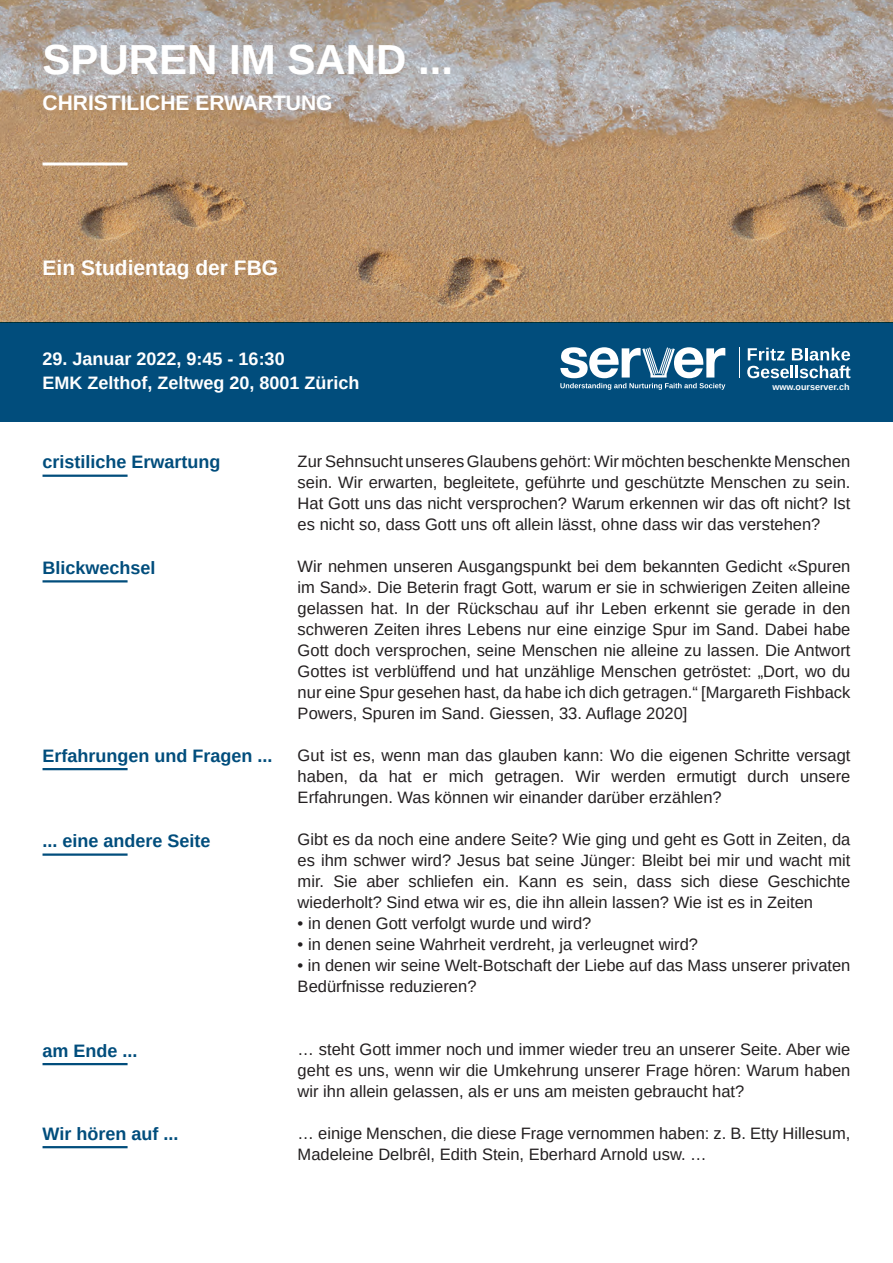
<style>
.page{position:relative;width:893px;height:1263px;background:#fff}
.page>*{position:absolute;margin:0;border:0;box-sizing:border-box;transform-origin:0 0}
.t1{font:700 42px "Arimo";color:#fff}
.t2{font:700 21px "Arimo";color:#fff}
.t3{font:700 18px "Arimo";color:#014d7c}
.t4{font:700 18px/24px "Arimo";color:#fff}
.t5{font:16.5px/21px "Arimo";color:#231f20;text-align:justify}
.t6{font:700 9px "Arimo";color:#fff}
</style>
<div class="page">
<div style="left:0;top:322px;width:893px;height:100px;background:#014d7c"></div>
<svg style="left:560px;top:347px;width:165px;height:43px"></svg>
<svg style="left:747px;top:348px;width:103px;height:30px"></svg>
<hr style="left:739px;top:347px;width:1px;height:31px;background:#fff">
<svg style="left:0;top:0;width:893px;height:322px;background:#b5997d"></svg>
<hr style="left:43px;top:162px;width:85px;height:3px;background:#fff">
<hr style="left:43px;top:475px;width:85px;height:2px;background:#014d7c">
<hr style="left:43px;top:580px;width:85px;height:2px;background:#014d7c">
<hr style="left:43px;top:768px;width:85px;height:2px;background:#014d7c">
<hr style="left:43px;top:853px;width:85px;height:3px;background:#014d7c">
<hr style="left:43px;top:1063px;width:85px;height:2px;background:#014d7c">
<hr style="left:43px;top:1146px;width:85px;height:2px;background:#014d7c">
<h1 class="t1" style="left:43px;top:30px;width:412px">SPUREN IM SAND ...</h1>
<p class="t2" style="left:43px;top:88px;width:292px">CHRISTILICHE ERWARTUNG</p>
<p class="t2" style="left:43px;top:254px;width:237px">Ein Studientag der FBG</p>
<p class="t4" style="left:43px;top:347px;width:319px">29. Januar 2022, 9:45 - 16:30<br>EMK Zelthof, Zeltweg 20, 8001 Zürich</p>
<p class="t6" style="left:772px;top:381px;width:79px">www.ourserver.ch</p>
<p class="t3" style="left:43px;top:450px;width:180px">cristiliche Erwartung</p>
<p class="t5" style="left:298px;top:451px;width:554px">Zur Sehnsucht unseres Glaubens gehört: Wir möchten beschenkte Menschen sein. Wir erwarten, begleitete, geführte und geschützte Menschen zu sein.<br>Hat Gott uns das nicht versprochen? Warum erkennen wir das oft nicht? Ist es nicht so, dass Gott uns oft allein lässt, ohne dass wir das verstehen?</p>
<p class="t5" style="left:298px;top:556px;width:554px">Wir nehmen unseren Ausgangspunkt bei dem bekannten Gedicht «Spuren im Sand». Die Beterin fragt Gott, warum er sie in schwierigen Zeiten alleine gelassen hat. In der Rückschau auf ihr Leben erkennt sie gerade in den schweren Zeiten ihres Lebens nur eine einzige Spur im Sand. Dabei habe Gott doch versprochen, seine Menschen nie alleine zu lassen. Die Antwort Gottes ist verblüffend und hat unzählige Menschen getröstet: „Dort, wo du nur eine Spur gesehen hast, da habe ich dich getragen.“ [Margareth Fishback Powers, Spuren im Sand. Giessen, 33. Auflage 2020]</p>
<p class="t5" style="left:298px;top:745px;width:554px">Gut ist es, wenn man das glauben kann: Wo die eigenen Schritte versagt haben, da hat er mich getragen. Wir werden ermutigt durch unsere Erfahrungen. Was können wir einander darüber erzählen?</p>
<p class="t5" style="left:298px;top:829px;width:554px">Gibt es da noch eine andere Seite? Wie ging und geht es Gott in Zeiten, da es ihm schwer wird? Jesus bat seine Jünger: Bleibt bei mir und wacht mit mir. Sie aber schliefen ein. Kann es sein, dass sich diese Geschichte wiederholt? Sind etwa wir es, die ihn allein lassen? Wie ist es in Zeiten</p>
<p class="t5" style="left:298px;top:913px;width:295px">• in denen Gott verfolgt wurde und wird?</p>
<p class="t5" style="left:298px;top:934px;width:402px">• in denen seine Wahrheit verdreht, ja verleugnet wird?</p>
<p class="t5" style="left:298px;top:955px;width:554px">• in denen wir seine Welt-Botschaft der Liebe auf das Mass unserer privaten<br>Bedürfnisse reduzieren?</p>
<p class="t3" style="left:43px;top:555px;width:115px">Blickwechsel</p>
<p class="t3" style="left:43px;top:743px;width:232px">Erfahrungen und Fragen ...</p>
<p class="t3" style="left:43px;top:829px;width:170px">... eine andere Seite</p>
<p class="t3" style="left:43px;top:1038px;width:97px">am Ende ...</p>
<p class="t3" style="left:43px;top:1121px;width:137px">Wir hören auf ...</p>
<p class="t5" style="left:298px;top:1039px;width:554px">… steht Gott immer noch und immer wieder treu an unserer Seite. Aber wie geht es uns, wenn wir die Umkehrung unserer Frage hören: Warum haben wir ihn allein gelassen, als er uns am meisten gebraucht hat?</p>
<p class="t5" style="left:298px;top:1123px;width:554px">… einige Menschen, die diese Frage vernommen haben: z. B. Etty Hillesum,<br>Madeleine Delbrêl, Edith Stein, Eberhard Arnold usw. …</p>
</div>
